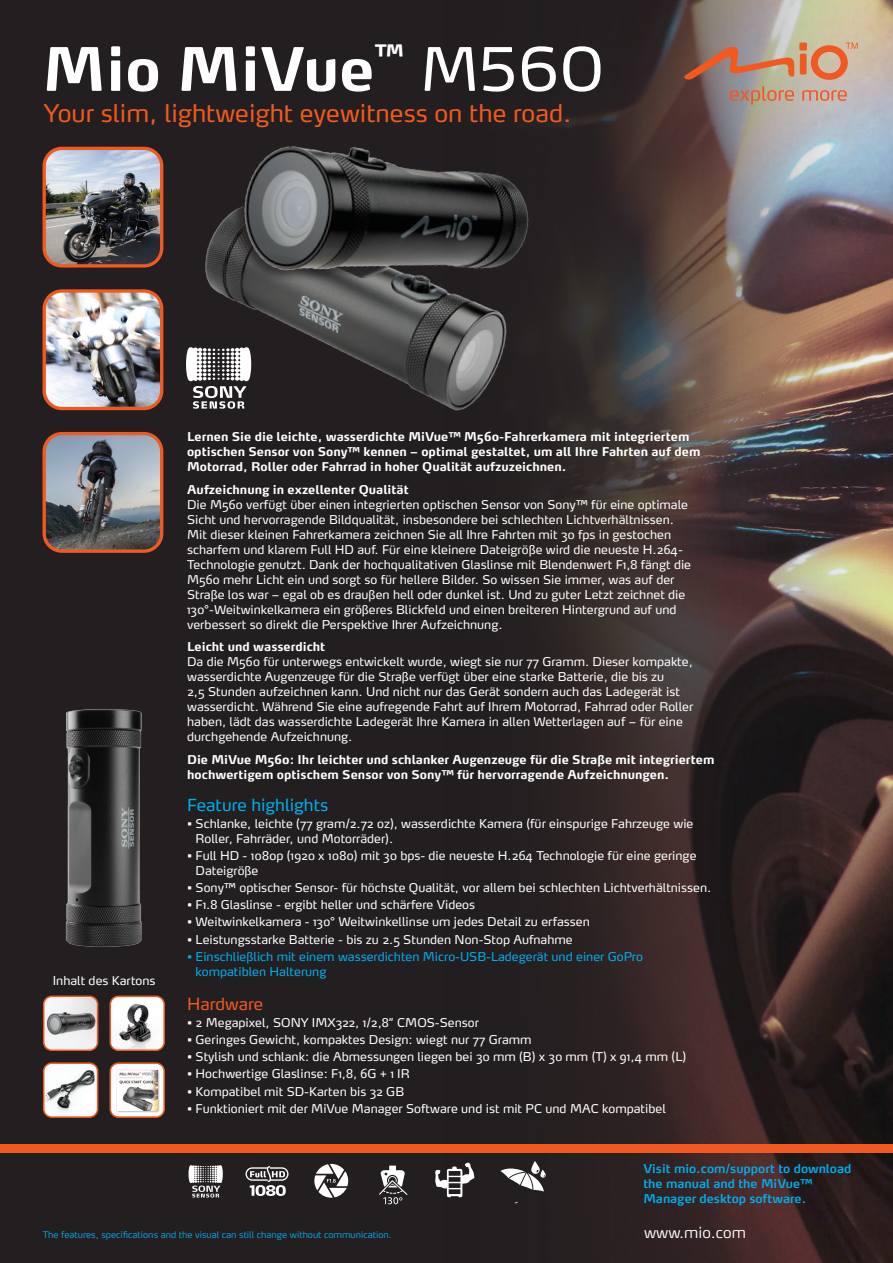
<style>
.page{position:relative;width:893px;height:1263px;background:#fff}
.page>*{position:absolute;margin:0;border:0;box-sizing:border-box;transform-origin:0 0}
.t1{font:700 59.25px "Max Pro";color:#fff}
.t2{font:24.15px "Max Pro";color:#f15921}
.t3{font:16.5px "Max Pro";color:#00aeef}
.t4{font:16.5px "Max Pro";color:#f15921}
.t5{font:300 15px "Max Pro";color:#fff}
.t6{font:12px/15px "Max Pro";color:#fff}
.t7{font:700 12px/15px "Max Pro";color:#fff}
.t8{font:12px/15px "Max Pro";color:#00aeef}
.t9{font:600 12px/15px "Max Pro";color:#00aeef}
.t10{font:300 9px "Max Pro";color:#00aeef}
.s1{font-weight:400}
</style>
<div class="page">
<img style="left:0;top:0;width:893px;height:1263px">
<svg style="left:682px;top:43px;width:176px;height:62px;background:#b28b79"></svg>
<div style="left:0;top:1144px;width:893px;height:8px;background:#f15921"></div>
<img style="left:161px;top:169px;width:388px;height:274px">
<img style="left:224px;top:106px;width:327px;height:219px">
<img style="left:44px;top:998px;width:54px;height:51px">
<div style="left:43px;top:995px;width:55px;height:56px;border:2px solid #f15921;border-radius:8px"></div>
<img style="left:44px;top:1063px;width:54px;height:54px">
<div style="left:43px;top:1062px;width:55px;height:56px;border:2px solid #f15921;border-radius:8px"></div>
<div style="left:110px;top:1063px;width:54px;height:54px;background:#fff;border-radius:8px"></div>
<div style="left:116px;top:1069px;width:44px;height:43px;background:#231f20;opacity:.52"></div>
<img style="left:117px;top:1070px;width:40px;height:40px">
<div style="left:110px;top:1062px;width:55px;height:56px;border:2px solid #f15921;border-radius:8px"></div>
<img style="left:110px;top:996px;width:54px;height:54px">
<div style="left:110px;top:995px;width:55px;height:56px;border:2px solid #f15921;border-radius:8px"></div>
<img style="left:46px;top:695px;width:126px;height:263px">
<img style="left:44px;top:148px;width:118px;height:118px">
<div style="left:43px;top:147px;width:120px;height:121px;border:3px solid #f15921;border-radius:18px"></div>
<img style="left:44px;top:291px;width:118px;height:117px">
<div style="left:43px;top:289px;width:120px;height:121px;border:3px solid #f15921;border-radius:18px"></div>
<img style="left:44px;top:434px;width:118px;height:117px">
<div style="left:43px;top:432px;width:120px;height:121px;border:3px solid #f15921;border-radius:18px"></div>
<svg style="left:314px;top:1164px;width:34px;height:34px"></svg>
<svg style="left:245px;top:1166px;width:43px;height:30px"></svg>
<svg style="left:379px;top:1165px;width:28px;height:39px"></svg>
<svg style="left:435px;top:1162px;width:40px;height:35px"></svg>
<svg style="left:500px;top:1161px;width:46px;height:43px"></svg>
<svg style="left:189px;top:1165px;width:34px;height:32px"></svg>
<svg style="left:186px;top:347px;width:65px;height:62px"></svg>
<h1 class="t1" style="left:43px;top:31px;width:563px">Mio MiVue<sup>™</sup> <span class="s1">M560</span></h1>
<h2 class="t2" style="left:44px;top:97px;width:529px">Your slim, lightweight eyewitness on the road.</h2>
<p class="t6" style="left:53px;top:973px;width:104px">Inhalt des Kartons</p>
<p class="t7" style="left:187px;top:429px;width:515px">Lernen Sie die leichte, wasserdichte MiVue™ M560-Fahrerkamera mit integriertem optischen Sensor von Sony™ kennen – optimal gestaltet, um all Ihre Fahrten auf dem<br>Motorrad, Roller oder Fahrrad in hoher Qualität aufzuzeichnen.</p>
<p class="t7" style="left:187px;top:482px;width:223px">Aufzeichnung in exzellenter Qualität</p>
<p class="t6" style="left:187px;top:497px;width:506px">Die M560 verfügt über einen integrierten optischen Sensor von Sony™ für eine optimale Sicht und hervorragende Bildqualität, insbesondere bei schlechten Lichtverhältnissen.<br>Mit dieser kleinen Fahrerkamera zeichnen Sie all Ihre Fahrten mit 30 fps in gestochen scharfem und klarem Full HD auf. Für eine kleinere Dateigröße wird die neueste H.264- Technologie genutzt. Dank der hochqualitativen Glaslinse mit Blendenwert F1,8 fängt die M560 mehr Licht ein und sorgt so für hellere Bilder. So wissen Sie immer, was auf der Straße los war – egal ob es draußen hell oder dunkel ist. Und zu guter Letzt zeichnet die 130°-Weitwinkelkamera ein größeres Blickfeld und einen breiteren Hintergrund auf und verbessert so direkt die Perspektive Ihrer Aufzeichnung.</p>
<p class="t7" style="left:187px;top:639px;width:140px">Leicht und wasserdicht</p>
<p class="t6" style="left:187px;top:654px;width:508px">Da die M560 für unterwegs entwickelt wurde, wiegt sie nur 77 Gramm. Dieser kompakte, wasserdichte Augenzeuge für die Straße verfügt über eine starke Batterie, die bis zu<br>2,5 Stunden aufzeichnen kann. Und nicht nur das Gerät sondern auch das Ladegerät ist wasserdicht. Während Sie eine aufregende Fahrt auf Ihrem Motorrad, Fahrrad oder Roller haben, lädt das wasserdichte Ladegerät Ihre Kamera in allen Wetterlagen auf – für eine durchgehende Aufzeichnung.</p>
<p class="t7" style="left:187px;top:752px;width:529px">Die MiVue M560: Ihr leichter und schlanker Augenzeuge für die Straße mit integriertem hochwertigem optischem Sensor von Sony™ für hervorragende Aufzeichnungen.</p>
<h3 class="t3" style="left:187px;top:794px;width:143px">Feature highlights</h3>
<p class="t6" style="left:196px;top:816px;width:499px;text-indent:-9px">• Schlanke, leichte (77 gram/2.72 oz), wasserdichte Kamera (für einspurige Fahrzeuge wie<br>Roller, Fahrräder, und Motorräder).</p>
<p class="t6" style="left:196px;top:848px;width:502px;text-indent:-9px">• Full HD - 1080p (1920 x 1080) mit 30 bps- die neueste H.264 Technologie für eine geringe<br>Dateigröße</p>
<p class="t6" style="left:187px;top:880px;width:526px">• Sony™ optischer Sensor- für höchste Qualität, vor allem bei schlechten Lichtverhältnissen.</p>
<p class="t6" style="left:187px;top:897px;width:289px">• F1.8 Glaslinse - ergibt heller und schärfere Videos</p>
<p class="t6" style="left:187px;top:914px;width:404px">• Weitwinkelkamera - 130° Weitwinkellinse um jedes Detail zu erfassen</p>
<p class="t6" style="left:187px;top:931px;width:387px">• Leistungsstarke Batterie - bis zu 2.5 Stunden Non-Stop Aufnahme</p>
<p class="t8" style="left:196px;top:949px;width:449px;text-indent:-9px">• Einschließlich mit einem wasserdichten Micro-USB-Ladegerät und einer GoPro kompatiblen Halterung</p>
<h3 class="t4" style="left:187px;top:993px;width:78px">Hardware</h3>
<p class="t6" style="left:187px;top:1015px;width:293px">• 2 Megapixel, SONY IMX322, 1/2,8” CMOS-Sensor</p>
<p class="t6" style="left:187px;top:1032px;width:346px">• Geringes Gewicht, kompaktes Design: wiegt nur 77 Gramm</p>
<p class="t6" style="left:187px;top:1049px;width:501px">• Stylish und schlank: die Abmessungen liegen bei 30 mm (B) x 30 mm (T) x 91,4 mm (L)</p>
<p class="t6" style="left:187px;top:1066px;width:224px">• Hochwertige Glaslinse: F1,8, 6G + 1 IR</p>
<p class="t6" style="left:187px;top:1083px;width:219px">• Kompatibel mit SD-Karten bis 32 GB</p>
<p class="t6" style="left:187px;top:1101px;width:480px">• Funktioniert mit der MiVue Manager Software und ist mit PC und MAC kompatibel</p>
<p class="t9" style="left:643px;top:1161px;width:209px">Visit mio.com/support to download the manual and the MiVue™<br>Manager desktop software.</p>
<p class="t10" style="left:43px;top:1229px;width:351px">The features, specifications and the visual can still change without communication.</p>
<p class="t5" style="left:644px;top:1223px;width:103px">www.mio.com</p>
</div>
